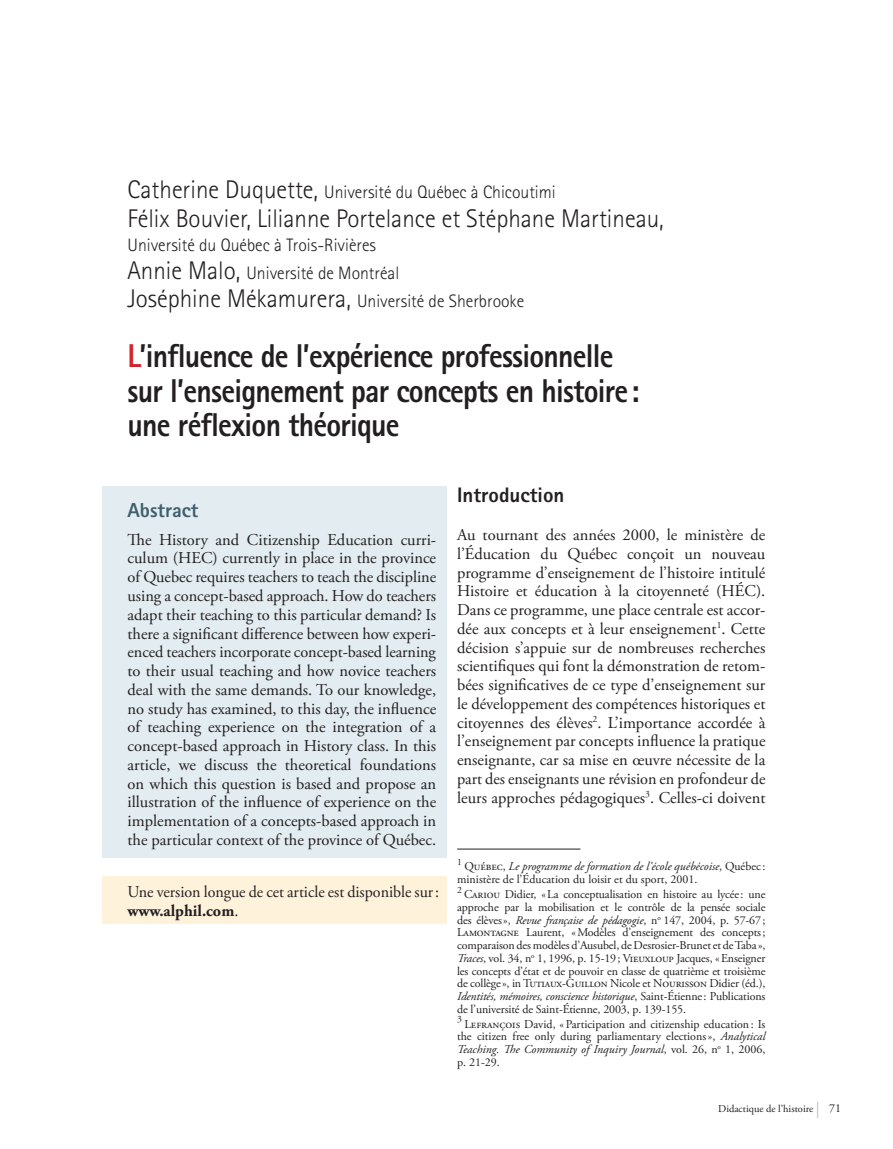
<style>
.page{position:relative;width:893px;height:1149px;background:#fff}
.page>*{position:absolute;margin:0;border:0;box-sizing:border-box;transform-origin:0 0}
.titre{font:800 33px/34.5px "Rotis Sans Serif Std";letter-spacing:-.025em;color:#231f20;scale:.9 1}
.auteur{font:300 25.5px "Rotis Sans Serif Std";color:#231f20}
.titre_gauche_1{font:800 21px "Rotis Sans Serif Std";color:#231f20}
.titre_gris_encadré_d{font:800 20.25px "Rotis Sans Serif Std";color:#3f5f6e}
.auteur-2{font:300 18px "Rotis Sans Serif Std";color:#231f20}
.texte_Abstract{font:16.5px/18.8px "Adobe Garamond Pro";color:#231f20;text-align:justify}
.texte_courant{font:16.5px/18.8px "Adobe Garamond Pro";color:#231f20;text-align:justify}
.texte{font:16.5px/18.8px "Adobe Garamond Pro";color:#231f20}
.notes{font:12px/12.8px "Adobe Garamond Pro";letter-spacing:-.01em;color:#231f20;text-align:justify}
.t1{font:10.5px "Adobe Garamond Pro";color:#231f20}
.notes-2{font:9.6px "Adobe Garamond Pro";color:#231f20}
.s1{font-size:25.5px}
.s2{color:#d1232a}
.s3{font-weight:700}
.s4{font-style:italic}
.s5{font-size:16.5px;color:#bcbdc0}
.s6{font-size:12px}
</style>
<div class="page">
<hr style="left:457px;top:848px;width:123px;height:1px;background:#231f20">
<div style="left:102px;top:486px;width:344px;height:371px;background:#e2ecf1"></div>
<div style="left:102px;top:876px;width:344px;height:47px;background:#fef2db"></div>
<p class="auteur-2" style="left:128px;top:182px;width:430px"><span class="s1">Catherine Duquette,</span> Université du Québec à Chicoutimi</p>
<p class="auteur" style="left:128px;top:203px;width:538px">Félix Bouvier, Lilianne Portelance et Stéphane Martineau,</p>
<p class="auteur-2" style="left:128px;top:234px;width:250px">Université du Québec à Trois-Rivières</p>
<p class="auteur-2" style="left:128px;top:262px;width:273px"><span class="s1">Annie Malo,</span> Université de Montréal</p>
<p class="auteur-2" style="left:128px;top:291px;width:398px"><span class="s1">Joséphine Mékamurera,</span> Université de Sherbrooke</p>
<p class="titre" style="left:128px;top:338px;width:570px"><span class="s2">L</span>’influence de l’expérience professionnelle sur l’enseignement par concepts en histoire: une réflexion théorique</p>
<p class="titre_gris_encadré_d" style="left:128px;top:497px;width:72px">Abstract</p>
<p class="texte_Abstract" style="left:128px;top:530px;width:310px">The History and Citizenship Education curri&shy;culum (HEC) currently in place in the province of Quebec requires teachers to teach the discipline using a concept-based approach. How do teachers adapt their teaching to this particular demand? Is there a significant difference between how experi&shy;enced teachers incorporate concept-based learning to their usual teaching and how novice teachers deal with the same demands. To our knowledge, no study has examined, to this day, the influence of teaching experience on the integration of a concept-based approach in History class. In this article, we discuss the theoretical foundations on which this question is based and propose an illustration of the influence of experience on the implementation of a concepts-based approach in the particular context of the province of Québec.</p>
<p class="texte" style="left:128px;top:882px;width:313px">Une version longue de cet article est disponible sur: <span class="s3">www.alphil.com</span>.</p>
<p class="titre_gauche_1" style="left:457px;top:482px;width:109px">Introduction</p>
<p class="texte_courant" style="left:457px;top:526px;width:310px">Au tournant des années 2000, le ministère de l’Éducation du Québec conçoit un nouveau programme d’enseignement de l’histoire intitulé Histoire et éducation à la citoyenneté (HÉC).<br>Dans ce programme, une place centrale est accor&shy;dée aux concepts et à leur enseignement<sup>1</sup>. Cette décision s’appuie sur de nombreuses recherches scientifiques qui font la démonstration de retom&shy;bées significatives de ce type d’enseignement sur le développement des compétences historiques et citoyennes des élèves<sup>2</sup>. L’importance accordée à l’enseignement par concepts influence la pratique enseignante, car sa mise en œuvre nécessite de la part des enseignants une révision en profondeur de leurs approches pédagogiques<sup>3</sup>. Celles-ci doivent</p>
<p class="notes-2" style="left:457px;top:855px;width:6px">1</p>
<p class="notes" style="left:457px;top:860px;width:310px;text-indent:7px">Québec, <span class="s4">Le programme de formation de l’école québécoise</span>, Québec : ministère de l’Éducation du loisir et du sport, 2001.</p>
<p class="notes-2" style="left:457px;top:883px;width:6px">2</p>
<p class="notes" style="left:457px;top:887px;width:310px;text-indent:7px">Cariou Didier, «La conceptualisation en histoire au lycée: une approche par la mobilisation et le contrôle de la pensée sociale des élèves», <span class="s4">Revue française de pédagogie</span>, n<sup>o</sup> 147, 2004, p. 57-67; Lamontagne Laurent, «Modèles d’enseignement des concepts; comparaison des modèles d’Ausubel, de Desrosier-Brunet et de Taba», <span class="s4">Traces</span>, vol. 34, n<sup>o</sup> 1, 1996, p. 15-19; Vieuxloup Jacques, «Enseigner les concepts d’état et de pouvoir en classe de quatrième et troisième de collège», in Tutiaux-Guillon Nicole et Nourisson Didier (éd.), <span class="s4">Identités, mémoires, conscience historique</span>, Saint-Étienne: Publications de l’université de Saint-Étienne, 2003, p. 139-155.</p>
<p class="notes-2" style="left:457px;top:1013px;width:6px">3</p>
<p class="notes" style="left:457px;top:1017px;width:310px;text-indent:7px">Lefrançois David, «Participation and citizenship education: Is the citizen free only during parliamentary elections», <span class="s4">Analytical Teaching. The Community of Inquiry Journal</span>, vol. 26, n<sup>o</sup> 1, 2006, p. 21-29.</p>
<p class="t1" style="left:718px;top:1101px;width:124px">Didactique de l’histoire <span class="s5">|</span> <span class="s6">71</span></p>
</div>
